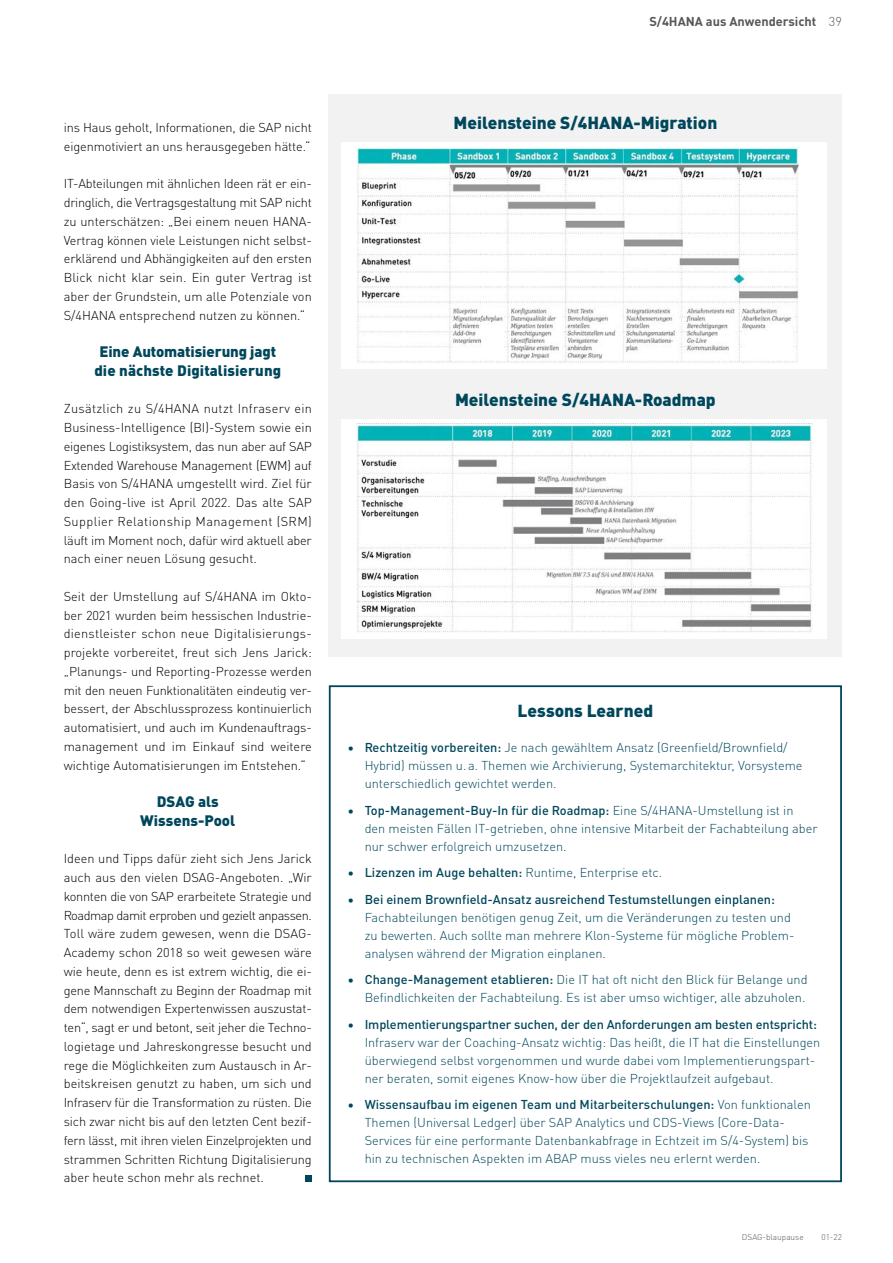
<style>
.page{position:relative;width:893px;height:1263px;background:#fff}
.page>*{position:absolute;margin:0;border:0;box-sizing:border-box;transform-origin:0 0}
.t1{font:900 17.25px "DINOT";color:#00475c}
.t2{font:900 15px/18.8px "DINOT";color:#00475c;text-align:center}
.t3{font:300 12.75px/18.8px "DINOT";letter-spacing:-.005em;color:#000;text-align:justify}
.t4{font:300 12.75px/18px "DINOT";color:#00475c}
.t5{font:500 12.75px "DINOT";color:#00475c}
.t6{font:700 12.75px "DINOT";color:#575756}
.t7{font:300 12.75px "DINOT";color:#575756}
.t8{font:300 8.25px "DINOT";color:#575756}
.s1{font-weight:400}
.s2{font-weight:500}
.s3{font-weight:300}
</style>
<div class="page">
<div style="left:305px;top:1176px;width:7px;height:6px;background:#00475c"></div>
<div style="left:329px;top:685px;width:513px;height:497px;border:2px solid #00475c"></div>
<div style="left:329px;top:95px;width:513px;height:562px;background:#f2f2f2"></div>
<div style="left:341px;top:142px;width:486px;height:227px;background:#fff"></div>
<img style="left:357px;top:148px;width:442px;height:215px">
<div style="left:341px;top:419px;width:486px;height:219px;background:#fff"></div>
<img style="left:357px;top:424px;width:455px;height:209px">
<p class="t3" style="left:64px;top:117px;width:250px">ins Haus geholt, Informationen, die SAP nicht eigenmotiviert an uns herausgegeben hätte.“</p>
<p class="t3" style="left:64px;top:173px;width:250px">IT-Abteilungen mit ähnlichen Ideen rät er ein&shy;dringlich, die Vertragsgestaltung mit SAP nicht zu unterschätzen: „Bei einem neuen HANA-Vertrag können viele Leistungen nicht selbst&shy;erklärend und Abhängigkeiten auf den ersten Blick nicht klar sein. Ein guter Vertrag ist aber der Grundstein, um alle Potenziale von S/4HANA entsprechend nutzen zu können.“</p>
<p class="t2" style="left:94px;top:341px;width:188px">Eine Automatisierung jagt die nächste Digitalisierung</p>
<p class="t3" style="left:64px;top:398px;width:250px">Zusätzlich zu S/4HANA nutzt Infraserv ein Business-Intelligence (BI)-System sowie ein eigenes Logistiksystem, das nun aber auf SAP Extended Warehouse Management (EWM) auf Basis von S/4HANA umgestellt wird. Ziel für den Going-live ist April 2022. Das alte SAP Supplier Relationship Management (SRM) läuft im Moment noch, dafür wird aktuell aber nach einer neuen Lösung gesucht.</p>
<p class="t3" style="left:64px;top:586px;width:250px">Seit der Umstellung auf S/4HANA im Okto&shy;ber 2021 wurden beim hessischen Industrie&shy;dienstleister schon neue Digitalisierungs&shy;projekte vorbereitet, freut sich Jens Jarick: „Planungs- und Reporting-Prozesse werden mit den neuen Funktionalitäten eindeutig ver&shy;bessert, der Abschlussprozess kontinuierlich automatisiert, und auch im Kundenauftrags&shy;management und im Einkauf sind weitere wichtige Automatisierungen im Entstehen.“</p>
<p class="t2" style="left:140px;top:791px;width:96px">DSAG als<br>Wissens-Pool</p>
<p class="t3" style="left:64px;top:848px;width:250px">Ideen und Tipps dafür zieht sich Jens Jarick auch aus den vielen DSAG-Angeboten. „Wir konnten die von SAP erarbeitete Strategie und Roadmap damit erproben und gezielt anpassen.<br>Toll wäre zudem gewesen, wenn die DSAG-Academy schon 2018 so weit gewesen wäre wie heute, denn es ist extrem wichtig, die ei&shy;gene Mannschaft zu Beginn der Roadmap mit dem notwendigen Expertenwissen auszustat&shy;ten“, sagt er und betont, seit jeher die Techno&shy;logietage und Jahreskongresse besucht und rege die Möglichkeiten zum Austausch in Ar&shy;beitskreisen genutzt zu haben, um sich und Infraserv für die Transformation zu rüsten. Die sich zwar nicht bis auf den letzten Cent bezif&shy;fern lässt, mit ihren vielen Einzelprojekten und strammen Schritten Richtung Digitalisierung aber heute schon mehr als rechnet.</p>
<p class="t6" style="left:649px;top:11px;width:169px">S/4HANA aus Anwendersicht</p>
<p class="t7" style="left:829px;top:12px;width:15px">39</p>
<h1 class="t1" style="left:453px;top:109px;width:265px">Meilensteine S/4HANA-Migration</h1>
<h1 class="t1" style="left:455px;top:386px;width:262px">Meilensteine S/4HANA-Roadmap</h1>
<h1 class="t1" style="left:518px;top:697px;width:137px">Lessons Learned</h1>
<p class="t4" style="left:365px;top:738px;width:439px;text-indent:-17px"><span class="s1">•</span> <span class="s2">Rechtzeitig vorbereiten:</span> Je nach gewähltem Ansatz (Greenfield/Brownfield/<br>Hybrid) müssen u.a. Themen wie Archivierung, Systemarchitektur, Vorsysteme unterschiedlich gewichtet werden.</p>
<p class="t4" style="left:365px;top:800px;width:454px;text-indent:-17px"><span class="s1">•</span> <span class="s2">Top-Management-Buy-In für die Roadmap:</span> Eine S/4HANA-Umstellung ist in<br>den meisten Fällen IT-getrieben, ohne intensive Mitarbeit der Fachabteilung aber nur schwer erfolgreich umzusetzen.</p>
<p class="t5" style="left:348px;top:863px;width:316px"><span class="s1">•</span> Lizenzen im Auge behalten: <span class="s3">Runtime, Enterprise etc.</span></p>
<p class="t4" style="left:365px;top:889px;width:429px;text-indent:-17px"><span class="s1">•</span> <span class="s2">Bei einem Brownfield-Ansatz ausreichend Testumstellungen einplanen:<br></span>Fachabteilungen benötigen genug Zeit, um die Veränderungen zu testen und zu bewerten. Auch sollte man mehrere Klon-Systeme für mögliche Problem&shy;analysen während der Migration einplanen.</p>
<p class="t4" style="left:348px;top:970px;width:461px;text-align:right"><span class="s1">•</span> <span class="s2">Change-Management etablieren:</span> Die IT hat oft nicht den Blick für Belange und<br>Befindlichkeiten der Fachabteilung. Es ist aber umso wichtiger, alle abzuholen.</p>
<p class="t4" style="left:365px;top:1014px;width:457px;text-indent:-17px"><span class="s1">•</span> <span class="s2">Implementierungspartner suchen, der den Anforderungen am besten entspricht:<br></span>Infraserv war der Coaching-Ansatz wichtig: Das heißt, die IT hat die Einstellungen überwiegend selbst vorgenommen und wurde dabei vom Implementierungspart&shy;ner beraten, somit eigenes Know-how über die Projektlaufzeit aufgebaut.</p>
<p class="t4" style="left:365px;top:1095px;width:448px;text-indent:-17px"><span class="s1">•</span> <span class="s2">Wissensaufbau im eigenen Team und Mitarbeiterschulungen:</span> Von funktionalen Themen (Universal Ledger) über SAP Analytics und CDS-Views (Core-Data-Services für eine performante Datenbankabfrage in Echtzeit im S/4-System) bis hin zu technischen Aspekten im ABAP muss vieles neu erlernt werden.</p>
<p class="t8" style="left:742px;top:1231px;width:63px">DSAG-blaupause</p>
<p class="t8" style="left:821px;top:1231px;width:22px">01-22</p>
</div>
